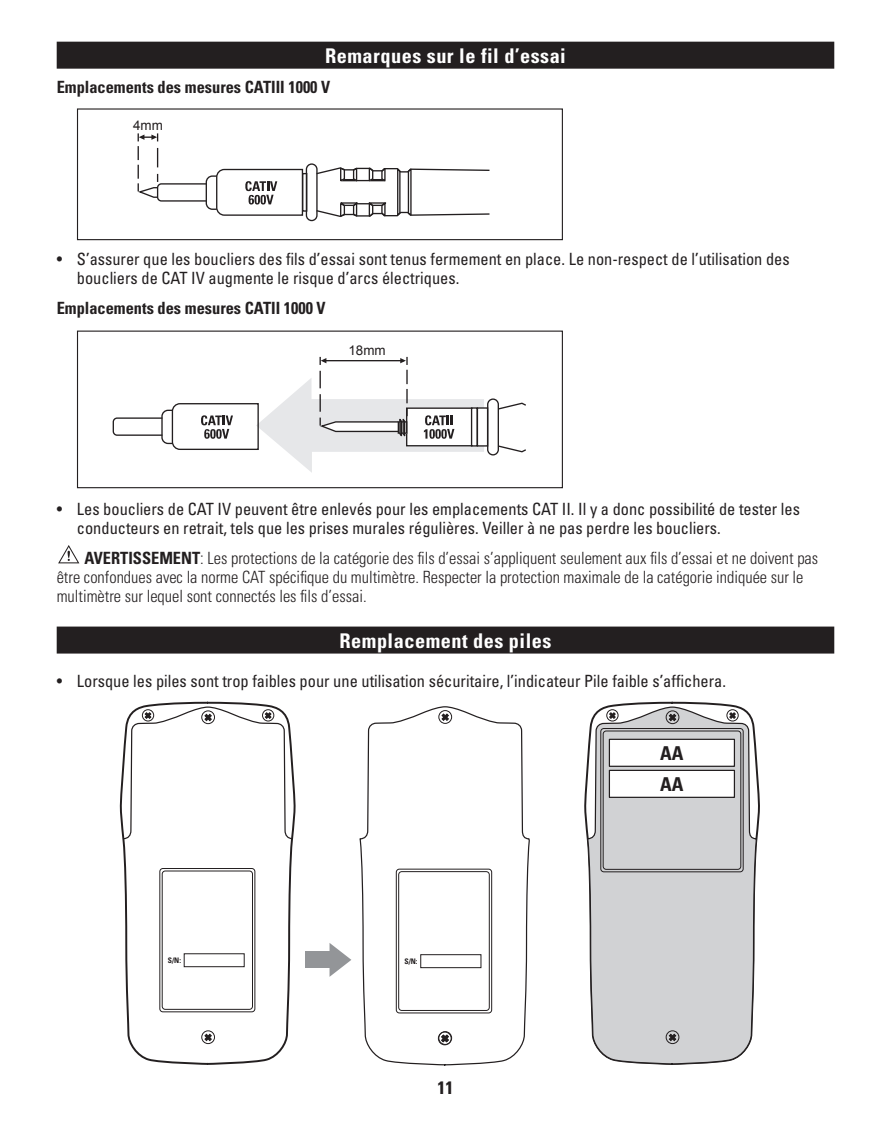
<style>
.page{position:relative;width:891px;height:1134px;background:#fff}
.page>*{position:absolute;margin:0;border:0;box-sizing:border-box;transform-origin:0 0}
.solid_Title{font:700 condensed 20.25px "Univers LT Std";letter-spacing:.025em;color:#fff}
.t1{font:700 condensed 19.12px/31.1px "Univers LT Std";color:#231f20}
.t2{font:700 condensed 18px "Univers LT Std";color:#231f20}
.t3{font:condensed 16.88px/19.1px "Univers LT Std";color:#231f20}
.A_1_bullet_text{font:300 condensed 16.88px/19.1px "Univers LT Std";color:#231f20}
.Last_item_under_char{font:700 condensed 16.88px "Univers LT Std";color:#231f20}
.t4{font:13.5px "Arial";color:#231f20}
.t5{font:700 condensed 7.65px "Univers LT Std";color:#231f20}
.s1{font-weight:700}
</style>
<div class="page">
<div style="left:57px;top:42px;width:777px;height:27px;background:#231f20"></div>
<div style="left:57px;top:627px;width:777px;height:27px;background:#231f20"></div>
<svg style="left:58px;top:545px;width:21px;height:18px"></svg>
<svg style="left:137px;top:133px;width:167px;height:83px"></svg>
<div style="left:302px;top:173px;width:5px;height:39px;border:1px solid #231f20"></div>
<div style="left:306px;top:163px;width:12px;height:58px;border:1px solid #231f20;border-radius:5px"></div>
<svg style="left:315px;top:166px;width:175px;height:53px"></svg>
<div style="left:77px;top:108px;width:486px;height:132px;border:1px solid #231f20"></div>
<div style="left:487px;top:398px;width:12px;height:58px;border:1px solid #231f20;border-radius:5px"></div>
<svg style="left:112px;top:357px;width:372px;height:116px"></svg>
<svg style="left:497px;top:402px;width:29px;height:9px"></svg>
<svg style="left:497px;top:444px;width:29px;height:9px"></svg>
<div style="left:77px;top:331px;width:486px;height:157px;border:1px solid #231f20"></div>
<svg style="left:119px;top:701px;width:177px;height:364px"></svg>
<div style="left:160px;top:868px;width:95px;height:144px;border:1px solid #231f20;border-radius:3px"></div>
<div style="left:162px;top:871px;width:91px;height:139px;border:1px solid #231f20;border-radius:3px"></div>
<div style="left:184px;top:953px;width:60px;height:14px;border:1px solid #231f20"></div>
<div style="left:202px;top:1031px;width:13px;height:13px;border:1px solid #231f20;border-radius:50%"></div>
<svg style="left:204px;top:1034px;width:8px;height:7px"></svg>
<svg style="left:122px;top:707px;width:172px;height:133px"></svg>
<svg style="left:584px;top:701px;width:176px;height:132px"></svg>
<svg style="left:586px;top:707px;width:172px;height:358px;background:#ceced0"></svg>
<div style="left:601px;top:728px;width:142px;height:144px;border:1px solid #231f20;border-radius:3px"></div>
<div style="left:603px;top:731px;width:138px;height:139px;border:1px solid #231f20;border-radius:3px"></div>
<div style="left:607px;top:710px;width:11px;height:11px;border:1px solid #231f20;border-radius:50%"></div>
<svg style="left:609px;top:712px;width:7px;height:7px"></svg>
<div style="left:666px;top:711px;width:13px;height:13px;border:1px solid #231f20;border-radius:50%"></div>
<svg style="left:669px;top:714px;width:7px;height:7px"></svg>
<div style="left:666px;top:1031px;width:13px;height:13px;border:1px solid #231f20;border-radius:50%"></div>
<svg style="left:669px;top:1034px;width:7px;height:7px"></svg>
<div style="left:727px;top:710px;width:11px;height:11px;border:1px solid #231f20;border-radius:50%"></div>
<svg style="left:729px;top:712px;width:7px;height:7px"></svg>
<div style="left:609px;top:739px;width:125px;height:27px;background:#fff"></div>
<div style="left:609px;top:739px;width:126px;height:28px;border:1px solid #231f20"></div>
<div style="left:609px;top:770px;width:125px;height:27px;background:#fff"></div>
<div style="left:609px;top:770px;width:126px;height:28px;border:1px solid #231f20"></div>
<svg style="left:359px;top:707px;width:171px;height:359px"></svg>
<div style="left:439px;top:710px;width:13px;height:14px;border:1px solid #231f20;border-radius:50%"></div>
<svg style="left:441px;top:713px;width:8px;height:8px"></svg>
<div style="left:439px;top:1031px;width:13px;height:14px;border:1px solid #231f20;border-radius:50%"></div>
<div style="left:396px;top:869px;width:96px;height:144px;border:1px solid #231f20;border-radius:3px"></div>
<div style="left:398px;top:871px;width:92px;height:140px;border:1px solid #231f20;border-radius:3px"></div>
<div style="left:420px;top:954px;width:61px;height:14px;border:1px solid #231f20"></div>
<div style="left:438px;top:1032px;width:13px;height:13px;border:1px solid #231f20;border-radius:50%"></div>
<svg style="left:441px;top:1034px;width:8px;height:9px"></svg>
<div style="left:305px;top:952px;width:31px;height:16px;background:#939598"></div>
<svg style="left:330px;top:943px;width:21px;height:34px"></svg>
<p class="solid_Title" style="left:325px;top:43px;width:242px">Remarques sur le fil d’essai</p>
<p class="Last_item_under_char" style="left:57px;top:77px;width:275px">Emplacements des mesures CATIII 1000 V</p>
<p class="t4" style="left:133px;top:116px;width:31px">4mm</p>
<p class="t3" style="left:77px;top:249px;width:714px;text-indent:-20px">• S’assurer que les boucliers des fils d’essai sont tenus fermement en place. Le non-respect de l’utilisation des boucliers de CAT IV augmente le risque d’arcs électriques.</p>
<p class="Last_item_under_char" style="left:57px;top:298px;width:271px">Emplacements des mesures CATII 1000 V</p>
<p class="t4" style="left:348px;top:341px;width:39px">18mm</p>
<p class="t3" style="left:77px;top:499px;width:725px;text-indent:-20px">• Les boucliers de CAT IV peuvent être enlevés pour les emplacements CAT II. Il y a donc possibilité de tester les conducteurs en retrait, tels que les prises murales régulières. Veiller à ne pas perdre les boucliers.</p>
<p class="A_1_bullet_text" style="left:57px;top:548px;width:763px;text-indent:28px"><span class="s1">AVERTISSEMENT</span>: Les protections de la catégorie des fils d’essai s’appliquent seulement aux fils d’essai et ne doivent pas être confondues avec la norme CAT spécifique du multimètre. Respecter la protection maximale de la catégorie indiquée sur le multimètre sur lequel sont connectés les fils d’essai.</p>
<p class="solid_Title" style="left:340px;top:628px;width:213px">Remplacement des piles</p>
<p class="t3" style="left:57px;top:671px;width:671px">• Lorsque les piles sont trop faibles pour une utilisation sécuritaire, l’indicateur Pile faible s’affichera.</p>
<p class="t5" style="left:168px;top:956px;width:15px">S/N:</p>
<p class="t5" style="left:404px;top:957px;width:15px">S/N:</p>
<p class="t2" style="left:438px;top:1076px;width:17px">11</p>
<p class="t1" style="left:660px;top:737px;width:25px">AA<br>AA</p>
</div>
